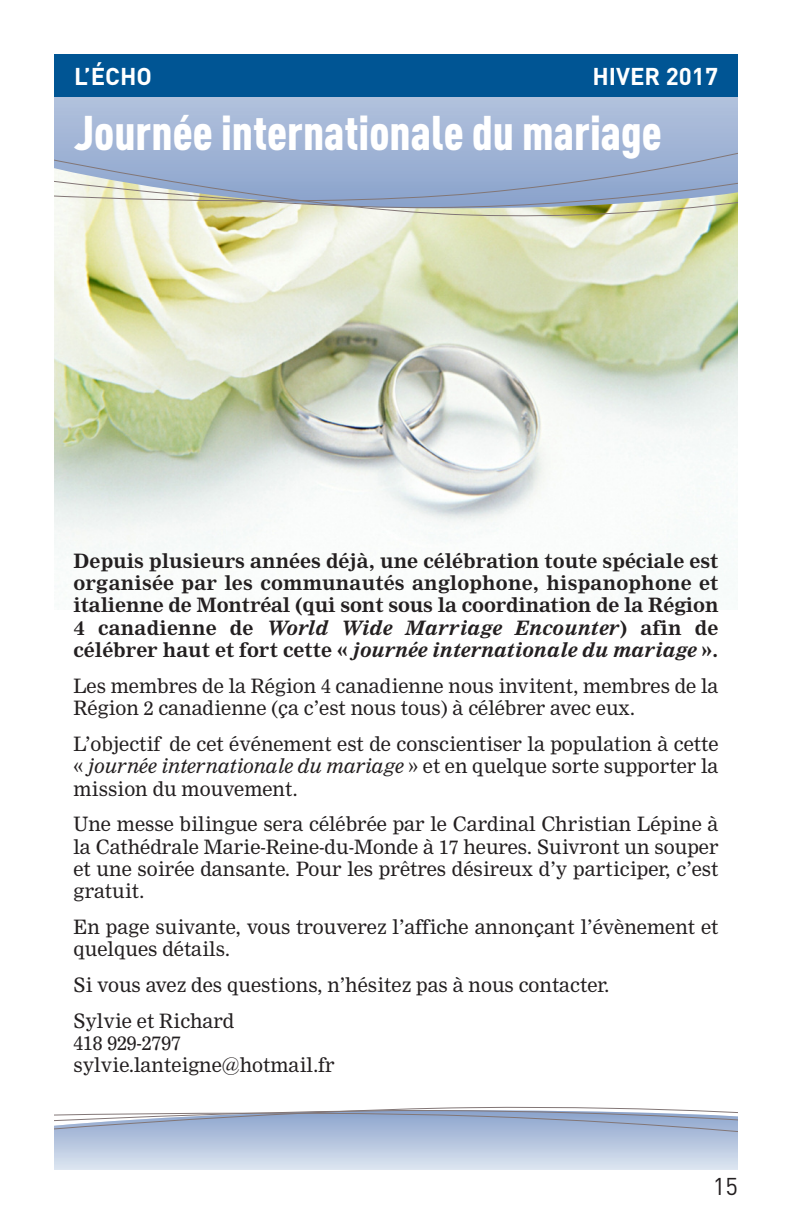
<style>
.page{position:relative;width:792px;height:1224px;background:#fff}
.page>*{position:absolute;margin:0;border:0;box-sizing:border-box;transform-origin:0 0}
.t1{font:900 48px "DIN Cond";color:#fff}
.t2{font:700 24px "DIN";color:#fff}
.t3{font:24px "DIN";color:#231f20}
.t4{font:19.4px/22.4px "Nimrod";color:#231f20}
.t5{font:700 19.4px/22.4px "Nimrod";letter-spacing:-.01em;color:#231f20;text-align:justify}
.s1{font-style:italic}
</style>
<div class="page">
<img style="left:54px;top:221px;width:684px;height:372px">
<div style="left:54px;top:97px;width:684px;height:35px;background:#acbdda"></div>
<svg style="left:54px;top:212px;width:684px;height:9px;background:#e0e1bf"></svg>
<svg style="left:54px;top:132px;width:684px;height:80px;background:#a3b5cd"></svg>
<div style="left:54px;top:54px;width:684px;height:43px;background:#005594"></div>
<svg style="left:54px;top:1140px;width:684px;height:30px;background:#c8d4e7"></svg>
<svg style="left:54px;top:1106px;width:684px;height:34px"></svg>
<p class="t2" style="left:74px;top:62px;width:80px">L’ÉCHO</p>
<p class="t2" style="left:592px;top:62px;width:127px">HIVER 2017</p>
<h1 class="t1" style="left:74px;top:116px;width:589px">Journée internationale du mariage</h1>
<p class="t5" style="left:73px;top:551px;width:647px">Depuis plusieurs années déjà, une célébration toute spéciale est organisée par les communautés anglophone, hispanophone et italienne de Montréal (qui sont sous la coordination de la Région 4 canadienne de <span class="s1">World Wide Marriage Encounter</span>) afin de célébrer haut et fort cette « <span class="s1">journée internationale du mariage</span> ».</p>
<p class="t4" style="left:73px;top:676px;width:647px">Les membres de la Région 4 canadienne nous invitent, membres de la<br>Région 2 canadienne (ça c’est nous tous) à célébrer avec eux.</p>
<p class="t4" style="left:73px;top:734px;width:647px;text-align:justify">L’objectif de cet événement est de conscientiser la population à cette « <span class="s1">journée internationale du mariage</span> » et en quelque sorte supporter la mission du mouvement.</p>
<p class="t4" style="left:73px;top:814px;width:647px;text-align:justify">Une messe bilingue sera célébrée par le Cardinal Christian Lépine à la Cathédrale Marie-Reine-du-Monde à 17 heures. Suivront un souper et une soirée dansante. Pour les prêtres désireux d’y participer, c’est gratuit.</p>
<p class="t4" style="left:73px;top:917px;width:647px">En page suivante, vous trouverez l’affiche annonçant l’évènement et quelques détails.</p>
<p class="t4" style="left:73px;top:968px;width:538px;line-height:35.6px">Si vous avez des questions, n’hésitez pas à nous contacter.<br>Sylvie et Richard</p>
<p class="t4" style="left:73px;top:1033px;width:263px">418 929-2797 sylvie.lanteigne@hotmail.fr</p>
<p class="t3" style="left:713px;top:1172px;width:27px">15</p>
</div>
